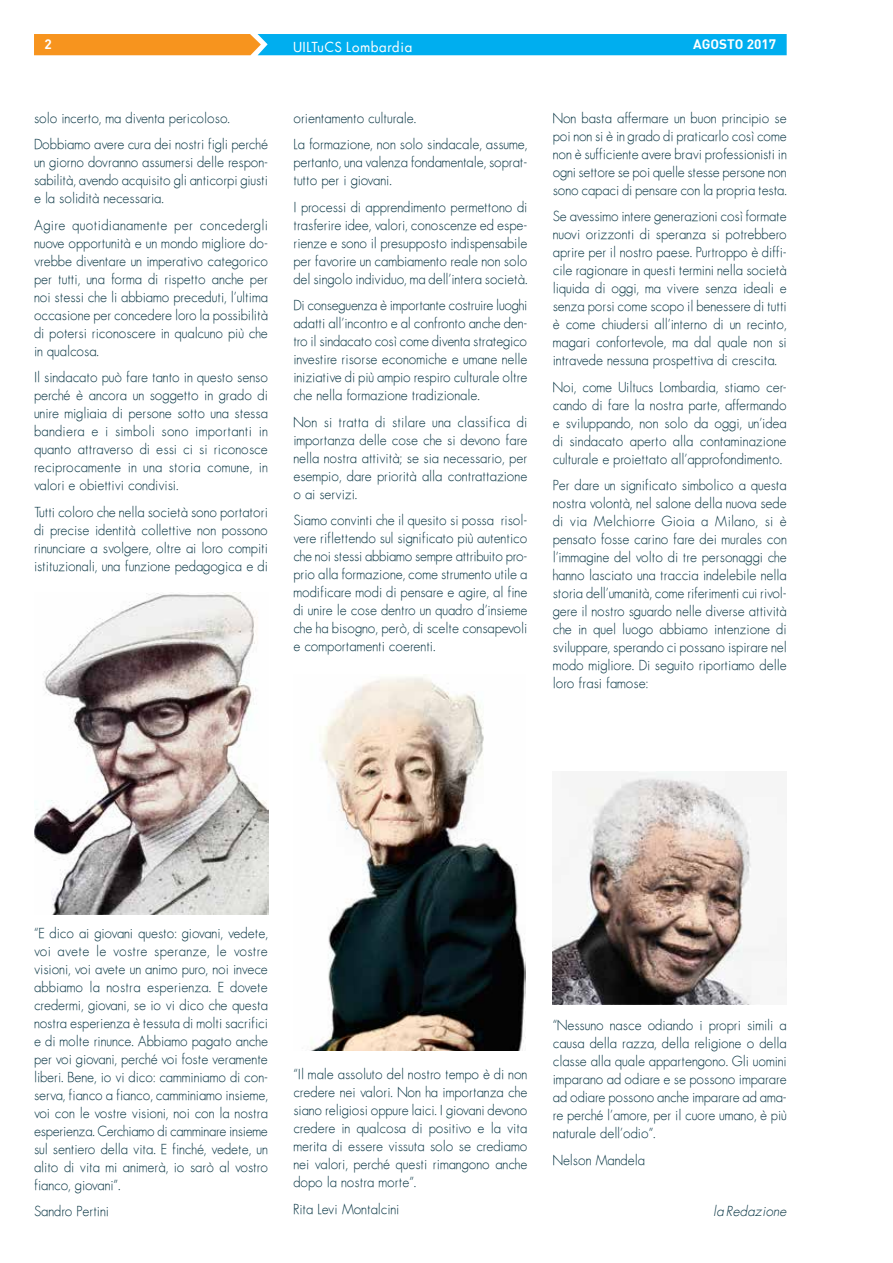
<style>
.page{position:relative;width:893px;height:1263px;background:#fff}
.page>*{position:absolute;margin:0;border:0;box-sizing:border-box;transform-origin:0 0}
.t1{font:13.5px/18px "Futura ICG Light";color:#063342;text-align:justify}
.t2{font:13.5px "Futura ICG Book";letter-spacing:.05em;color:#fff}
.t3{font:13.5px "DIN Bold";color:#fff}
.t4{font:italic 13.5px "Futura ICG Light";color:#063342}
</style>
<div class="page">
<svg style="left:34px;top:34px;width:753px;height:21px;background:#4ba7b1"></svg>
<img style="left:310px;top:677px;width:215px;height:374px">
<img style="left:34px;top:593px;width:235px;height:321px">
<img style="left:553px;top:771px;width:234px;height:234px">
<p class="t3" style="left:45px;top:36px;width:9px">2</p>
<p class="t2" style="left:293px;top:38px;width:120px">UILTuCS Lombardia</p>
<p class="t3" style="left:693px;top:36px;width:84px">AGOSTO 2017</p>
<p class="t1" style="left:34px;top:104px;width:235px;line-height:26.5px">solo incerto, ma diventa pericoloso.<br>Dobbiamo avere cura dei nostri figli perché</p>
<p class="t1" style="left:34px;top:153px;width:235px">un giorno dovranno assumersi delle respon&shy;sabilità, avendo acquisito gli anticorpi giusti e la solidità necessaria.</p>
<p class="t1" style="left:34px;top:215px;width:235px">Agire quotidianamente per concedergli nuove opportunità e un mondo migliore do&shy;vrebbe diventare un imperativo categorico per tutti, una forma di rispetto anche per noi stessi che li abbiamo preceduti, l’ultima occasione per concedere loro la possibilità di potersi riconoscere in qualcuno più che in qualcosa.</p>
<p class="t1" style="left:34px;top:368px;width:235px">Il sindacato può fare tanto in questo senso perché è ancora un soggetto in grado di unire migliaia di persone sotto una stessa bandiera e i simboli sono importanti in quanto attraverso di essi ci si riconosce reciprocamente in una storia comune, in valori e obiettivi condivisi.</p>
<p class="t1" style="left:34px;top:502px;width:235px">Tutti coloro che nella società sono portatori di precise identità collettive non possono rinunciare a svolgere, oltre ai loro compiti istituzionali, una funzione pedagogica e di</p>
<p class="t1" style="left:293px;top:104px;width:235px;line-height:26.5px">orientamento culturale.<br>La formazione, non solo sindacale, assume,</p>
<p class="t1" style="left:293px;top:153px;width:235px">pertanto, una valenza fondamentale, soprat&shy;tutto per i giovani.</p>
<p class="t1" style="left:293px;top:197px;width:235px">I processi di apprendimento permettono di trasferire idee, valori, conoscenze ed espe&shy;rienze e sono il presupposto indispensabile per favorire un cambiamento reale non solo del singolo individuo, ma dell’intera società.</p>
<p class="t1" style="left:293px;top:296px;width:235px">Di conseguenza è importante costruire luoghi adatti all’incontro e al confronto anche den&shy;tro il sindacato così come diventa strategico investire risorse economiche e umane nelle iniziative di più ampio respiro culturale oltre che nella formazione tradizionale.</p>
<p class="t1" style="left:293px;top:412px;width:235px">Non si tratta di stilare una classifica di importanza delle cose che si devono fare nella nostra attività; se sia necessario, per esempio, dare priorità alla contrattazione o ai servizi.</p>
<p class="t1" style="left:293px;top:511px;width:235px">Siamo convinti che il quesito si possa risol&shy;vere riflettendo sul significato più autentico che noi stessi abbiamo sempre attribuito pro&shy;prio alla formazione, come strumento utile a modificare modi di pensare e agire, al fine di unire le cose dentro un quadro d’insieme che ha bisogno, però, di scelte consapevoli e comportamenti coerenti.</p>
<p class="t1" style="left:553px;top:108px;width:235px">Non basta affermare un buon principio se poi non si è in grado di praticarlo così come non è sufficiente avere bravi professionisti in ogni settore se poi quelle stesse persone non sono capaci di pensare con la propria testa.</p>
<p class="t1" style="left:553px;top:207px;width:235px">Se avessimo intere generazioni così formate nuovi orizzonti di speranza si potrebbero aprire per il nostro paese. Purtroppo è diffi&shy;cile ragionare in questi termini nella società liquida di oggi, ma vivere senza ideali e senza porsi come scopo il benessere di tutti è come chiudersi all’interno di un recinto, magari confortevole, ma dal quale non si intravede nessuna prospettiva di crescita.</p>
<p class="t1" style="left:553px;top:377px;width:235px">Noi, come Uiltucs Lombardia, stiamo cer&shy;cando di fare la nostra parte, affermando e sviluppando, non solo da oggi, un’idea di sindacato aperto alla contaminazione culturale e proiettato all’approfondimento.</p>
<p class="t1" style="left:553px;top:476px;width:235px">Per dare un significato simbolico a questa nostra volontà, nel salone della nuova sede di via Melchiorre Gioia a Milano, si è pensato fosse carino fare dei murales con l’immagine del volto di tre personaggi che hanno lasciato una traccia indelebile nella storia dell’umanità, come riferimenti cui rivol&shy;gere il nostro sguardo nelle diverse attività che in quel luogo abbiamo intenzione di sviluppare, sperando ci possano ispirare nel modo migliore. Di seguito riportiamo delle loro frasi famose:</p>
<p class="t1" style="left:34px;top:923px;width:235px">“E dico ai giovani questo: giovani, vedete, voi avete le vostre speranze, le vostre visioni, voi avete un animo puro, noi invece abbiamo la nostra esperienza. E dovete credermi, giovani, se io vi dico che questa nostra esperienza è tessuta di molti sacrifici e di molte rinunce. Abbiamo pagato anche per voi giovani, perché voi foste veramente liberi. Bene, io vi dico: camminiamo di con&shy;serva, fianco a fianco, camminiamo insieme, voi con le vostre visioni, noi con la nostra esperienza. Cerchiamo di camminare insieme sul sentiero della vita. E finché, vedete, un alito di vita mi animerà, io sarò al vostro fianco, giovani”.</p>
<p class="t1" style="left:34px;top:1202px;width:76px">Sandro Pertini</p>
<p class="t1" style="left:293px;top:1065px;width:235px">“Il male assoluto del nostro tempo è di non credere nei valori. Non ha importanza che siano religiosi oppure laici. I giovani devono credere in qualcosa di positivo e la vita merita di essere vissuta solo se crediamo nei valori, perché questi rimangono anche dopo la nostra morte”.</p>
<p class="t1" style="left:293px;top:1199px;width:108px">Rita Levi Montalcini</p>
<p class="t1" style="left:553px;top:1016px;width:235px">“Nessuno nasce odiando i propri simili a causa della razza, della religione o della classe alla quale appartengono. Gli uomini imparano ad odiare e se possono imparare ad odiare possono anche imparare ad ama&shy;re perché l’amore, per il cuore umano, è più naturale dell’odio”.</p>
<p class="t1" style="left:553px;top:1150px;width:94px">Nelson Mandela</p>
<p class="t4" style="left:713px;top:1202px;width:75px">la Redazione</p>
</div>
